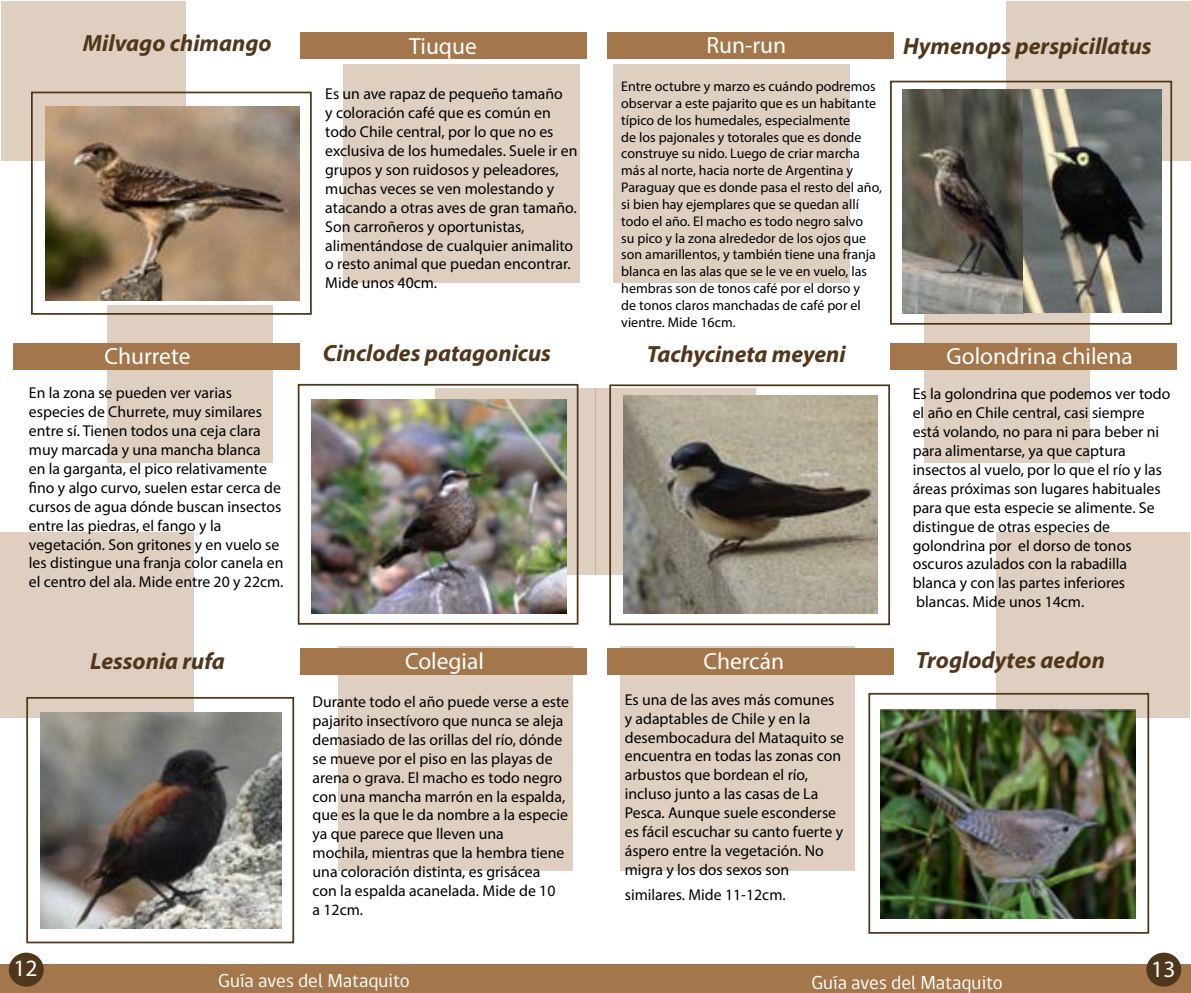
<style>
.page{position:relative;width:1191px;height:993px;background:#fff}
.page>*{position:absolute;margin:0;border:0;box-sizing:border-box;transform-origin:0 0}
.t1{font:italic 700 23.45px "Myriad Pro";color:#50361a}
.t2{font:23.45px "Myriad Pro";color:#fff}
.t3{font:19.25px "gob CL";color:#fff}
.t4{font:15.75px/18.9px "Myriad Pro";color:#000}
.t5{font:14px/16.8px "Myriad Pro";color:#000}
</style>
<div class="page">
<div style="left:0;top:964px;width:1191px;height:28px;background:#a3774b"></div>
<div style="left:9px;top:952px;width:35px;height:34px;background:#50361a;border-radius:50%"></div>
<div style="left:343px;top:64px;width:237px;height:218px;background:#decfc0"></div>
<div style="left:1px;top:1px;width:184px;height:159px;background:#decfc0"></div>
<div style="left:435px;top:388px;width:160px;height:187px;background:linear-gradient(to right,#decfc0,#decfc0)"></div>
<div style="left:108px;top:305px;width:165px;height:157px;background:#decfc0"></div>
<div style="left:1px;top:532px;width:193px;height:185px;background:#decfc0"></div>
<div style="left:338px;top:646px;width:235px;height:224px;background:#decfc0"></div>
<div style="left:1146px;top:952px;width:35px;height:34px;background:#50361a;border-radius:50%"></div>
<div style="left:614px;top:64px;width:236px;height:218px;background:#decfc0"></div>
<div style="left:1006px;top:1px;width:185px;height:159px;background:#decfc0"></div>
<div style="left:595px;top:388px;width:160px;height:187px;background:#decfc0"></div>
<div style="left:923px;top:305px;width:166px;height:157px;background:#decfc0"></div>
<div style="left:996px;top:532px;width:193px;height:185px;background:#decfc0"></div>
<div style="left:620px;top:646px;width:235px;height:224px;background:#decfc0"></div>
<div style="left:300px;top:32px;width:286px;height:27px;background:#a3774b"></div>
<div style="left:14px;top:343px;width:286px;height:26px;background:#a3774b"></div>
<div style="left:300px;top:648px;width:286px;height:26px;background:#a3774b"></div>
<div style="left:607px;top:32px;width:286px;height:27px;background:#a3774b"></div>
<div style="left:890px;top:343px;width:286px;height:26px;background:#a3774b"></div>
<div style="left:607px;top:648px;width:286px;height:26px;background:#a3774b"></div>
<img style="left:46px;top:106px;width:254px;height:195px">
<div style="left:31px;top:92px;width:281px;height:223px;border:2px solid #50361a"></div>
<div style="left:298px;top:384px;width:280px;height:240px;border:2px solid #50361a"></div>
<img style="left:41px;top:712px;width:240px;height:216px">
<div style="left:26px;top:696px;width:268px;height:247px;border:2px solid #50361a"></div>
<img style="left:902px;top:90px;width:260px;height:223px">
<div style="left:890px;top:81px;width:282px;height:243px;border:2px solid #50361a"></div>
<img style="left:623px;top:395px;width:254px;height:218px">
<div style="left:609px;top:384px;width:281px;height:241px;border:2px solid #50361a"></div>
<img style="left:881px;top:709px;width:254px;height:209px">
<div style="left:868px;top:692px;width:281px;height:241px;border:2px solid #50361a"></div>
<img style="left:312px;top:399px;width:254px;height:214px">
<h1 class="t1" style="left:83px;top:28px;width:190px">Milvago chimango</h1>
<h1 class="t2" style="left:409px;top:32px;width:69px">Tiuque</h1>
<p class="t4" style="left:325px;top:84px;width:254px">Es un ave rapaz de pequeño tamaño<br>y coloración café que es común en todo Chile central, por lo que no es exclusiva de los humedales. Suele ir en grupos y son ruidosos y peleadores, muchas veces se ven molestando y atacando a otras aves de gran tamaño.<br>Son carroñeros y oportunistas, alimentándose de cualquier animalito o resto animal que puedan encontrar.<br>Mide unos 40cm.</p>
<h1 class="t2" style="left:104px;top:341px;width:87px">Churrete</h1>
<h1 class="t1" style="left:323px;top:338px;width:230px">Cinclodes patagonicus</h1>
<p class="t4" style="left:29px;top:383px;width:256px">En la zona se pueden ver varias especies de Churrete, muy similares entre sí. Tienen todos una ceja clara muy marcada y una mancha blanca<br>en la garganta, el pico relativamente fino y algo curvo, suelen estar cerca de cursos de agua dónde buscan insectos entre las piedras, el fango y la vegetación. Son gritones y en vuelo se les distingue una franja color canela en el centro del ala. Mide entre 20 y 22cm.</p>
<h1 class="t1" style="left:90px;top:645px;width:136px">Lessonia rufa</h1>
<h1 class="t2" style="left:405px;top:646px;width:80px">Colegial</h1>
<p class="t4" style="left:313px;top:691px;width:258px">Durante todo el año puede verse a este pajarito insectívoro que nunca se aleja demasiado de las orillas del río, dónde se mueve por el piso en las playas de arena o grava. El macho es todo negro con una mancha marrón en la espalda, que es la que le da nombre a la especie ya que parece que lleven una<br>mochila, mientras que la hembra tiene una coloración distinta, es grisácea<br>con la espalda acanelada. Mide de 10<br>a 12cm.</p>
<h1 class="t2" style="left:706px;top:31px;width:81px">Run-run</h1>
<h1 class="t1" style="left:903px;top:31px;width:250px">Hymenops perspicillatus</h1>
<p class="t5" style="left:621px;top:78px;width:262px">Entre octubre y marzo es cuándo podremos observar a este pajarito que es un habitante típico de los humedales, especialmente<br>de los pajonales y totorales que es donde construye su nido. Luego de criar marcha más al norte, hacia norte de Argentina y Paraguay que es donde pasa el resto del año, si bien hay ejemplares que se quedan allí todo el año. El macho es todo negro salvo<br>su pico y la zona alrededor de los ojos que son amarillentos, y también tiene una franja blanca en las alas que se le ve en vuelo, las hembras son de tonos café por el dorso y<br>de tonos claros manchadas de café por el vientre. Mide 16cm.</p>
<h1 class="t1" style="left:647px;top:339px;width:200px">Tachycineta meyeni</h1>
<h1 class="t2" style="left:946px;top:341px;width:188px">Golondrina chilena</h1>
<p class="t4" style="left:912px;top:384px;width:259px">Es la golondrina que podemos ver todo el año en Chile central, casi siempre está volando, no para ni para beber ni para alimentarse, ya que captura insectos al vuelo, por lo que el río y las áreas próximas son lugares habituales para que esta especie se alimente. Se distingue de otras especies de golondrina por el dorso de tonos oscuros azulados con la rabadilla blanca y con las partes inferiores blancas. Mide unos 14cm.</p>
<h1 class="t2" style="left:703px;top:647px;width:82px">Chercán</h1>
<h1 class="t1" style="left:916px;top:644px;width:190px">Troglodytes aedon</h1>
<p class="t4" style="left:625px;top:689px;width:221px">Es una de las aves más comunes y adaptables de Chile y en la desembocadura del Mataquito se encuentra en todas las zonas con arbustos que bordean el río, incluso junto a las casas de La<br>Pesca. Aunque suele esconderse es fácil escuchar su canto fuerte y áspero entre la vegetación. No migra y los dos sexos son</p>
<p class="t4" style="left:625px;top:884px;width:162px">similares. Mide 11-12cm.</p>
<h1 class="t2" style="left:13px;top:953px;width:26px">12</h1>
<h1 class="t2" style="left:1151px;top:954px;width:26px">13</h1>
<p class="t3" style="left:218px;top:966px;width:193px">Guía aves del Mataquito</p>
<p class="t3" style="left:811px;top:968px;width:193px">Guía aves del Mataquito</p>
</div>
